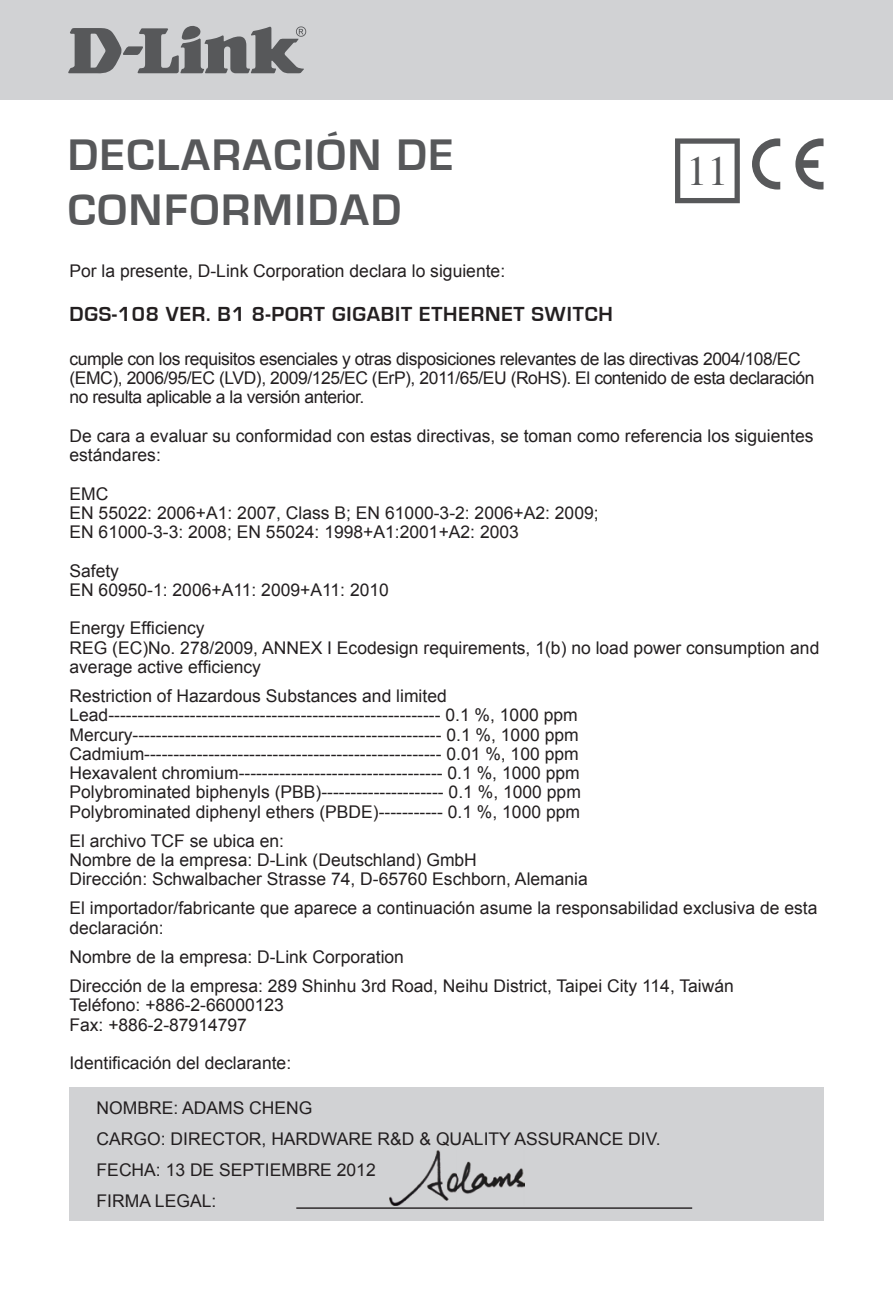
<style>
.page{position:relative;width:893px;height:1290px;background:#fff}
.page>*{position:absolute;margin:0;border:0;box-sizing:border-box;transform-origin:0 0}
.t1{font:700 45.5px/54.6px "Eurostile";letter-spacing:.04em;color:#57585a}
.t2{font:42px "Times";color:#57585a}
.t3{font:700 21px "Eurostile";letter-spacing:.04em;color:#231f20}
.t4{font:17.5px/19.2px "Arial";color:#231f20}
.t5{font:17.5px/19.2px "Arial";letter-spacing:-.025em;color:#231f20}
</style>
<div class="page">
<div style="left:0;top:0;width:893px;height:99px;background:#d1d2d4"></div>
<svg style="left:68px;top:26px;width:238px;height:48px"></svg>
<div style="left:69px;top:1086px;width:754px;height:134px;background:#d1d2d4"></div>
<hr style="left:296px;top:1207px;width:396px;height:2px;background:#231f20">
<img style="left:390px;top:1151px;width:134px;height:55px">
<svg style="left:675px;top:138px;width:65px;height:65px"></svg>
<svg style="left:795px;top:138px;width:28px;height:52px"></svg>
<svg style="left:752px;top:138px;width:28px;height:52px"></svg>
<h1 class="t1" style="left:68px;top:129px;width:387px">DECLARACIÓN DE<br>CONFORMIDAD</h1>
<h2 class="t2" style="left:686px;top:148px;width:43px">11</h2>
<p class="t4" style="left:69px;top:261px;width:437px">Por la presente, D-Link Corporation declara lo siguiente:</p>
<p class="t3" style="left:69px;top:303px;width:230px">DGS-108 VER. B1 8-PORT</p>
<p class="t3" style="left:332px;top:303px;width:27px">GIGABIT</p>
<p class="t3" style="left:419px;top:303px;width:54px">ETHERNET</p>
<p class="t3" style="left:532px;top:303px;width:83px">SWITCH</p>
<p class="t5" style="left:69px;top:349px;width:747px">cumple con los requisitos esenciales y otras disposiciones relevantes de las directivas 2004/108/EC (EMC), 2006/95/EC (LVD), 2009/125/EC (ErP), 2011/65/EU (RoHS). El contenido de esta declaración no resulta aplicable a la versión anterior.</p>
<p class="t4" style="left:69px;top:426px;width:746px">De cara a evaluar su conformidad con estas directivas, se toman como referencia los siguientes estándares:</p>
<p class="t4" style="left:69px;top:484px;width:531px">EMC<br>EN 55022: 2006+A1: 2007, Class B; EN 61000-3-2: 2006+A2: 2009;<br>EN 61000-3-3: 2008; EN 55024: 1998+A1:2001+A2: 2003</p>
<p class="t4" style="left:69px;top:561px;width:321px">Safety<br>EN 60950-1: 2006+A11: 2009+A11: 2010</p>
<p class="t4" style="left:69px;top:619px;width:751px">Energy Efficiency<br>REG (EC)No. 278/2009, ANNEX I Ecodesign requirements, 1(b) no load power consumption and average active efficiency</p>
<p class="t4" style="left:69px;top:686px;width:512px">Restriction of Hazardous Substances and limited Lead--------------------------------------------------------- 0.1 %, 1000 ppm Mercury----------------------------------------------------- 0.1 %, 1000 ppm Cadmium--------------------------------------------------- 0.01 %, 100 ppm Hexavalent chromium----------------------------------- 0.1 %, 1000 ppm Polybrominated biphenyls (PBB</p>
<p class="t4" style="left:69px;top:783px;width:513px;text-align:right">)--------------------- 0.1 %, 1000 ppm<br>Polybrominated diphenyl ethers (PB DE)----------- 0.1 %, 1000 ppm</p>
<p class="t4" style="left:69px;top:831px;width:520px">El archivo TCF se ubica en:<br>Nombre de la empresa: D-Link (Deutschland) GmbH<br>Dirección: Schwalbacher Strasse 74, D-65760 Eschborn, Alemania</p>
<p class="t4" style="left:69px;top:899px;width:749px">El importador/fabricante que aparece a continuación asume la responsabilidad exclusiva de esta declaración:</p>
<p class="t4" style="left:69px;top:942px;width:666px;line-height:29.1px">Nombre de la empresa: D-Link Corporation<br>Dirección de la empresa: 289 Shinhu 3rd Road, Neihu District, Taipei City 114, Taiwán</p>
<p class="t4" style="left:69px;top:996px;width:216px">Teléfono: +886-2-66000123<br>Fax: +886-2-87914797</p>
<p class="t4" style="left:69px;top:1053px;width:223px">Identificación del declarante:</p>
<p class="t4" style="left:97px;top:1092px;width:566px;line-height:30.8px">NOMBRE: ADAMS CHENG<br>CARGO: DIRECTOR, HARDWARE R&amp;D &amp; QUALITY ASSURANCE DIV.<br>FECHA: 13 de septiem</p>
<p class="t4" style="left:296px;top:1160px;width:81px">bre 2012</p>
<p class="t4" style="left:97px;top:1191px;width:121px">FIRMA LEGAL:</p>
</div>
